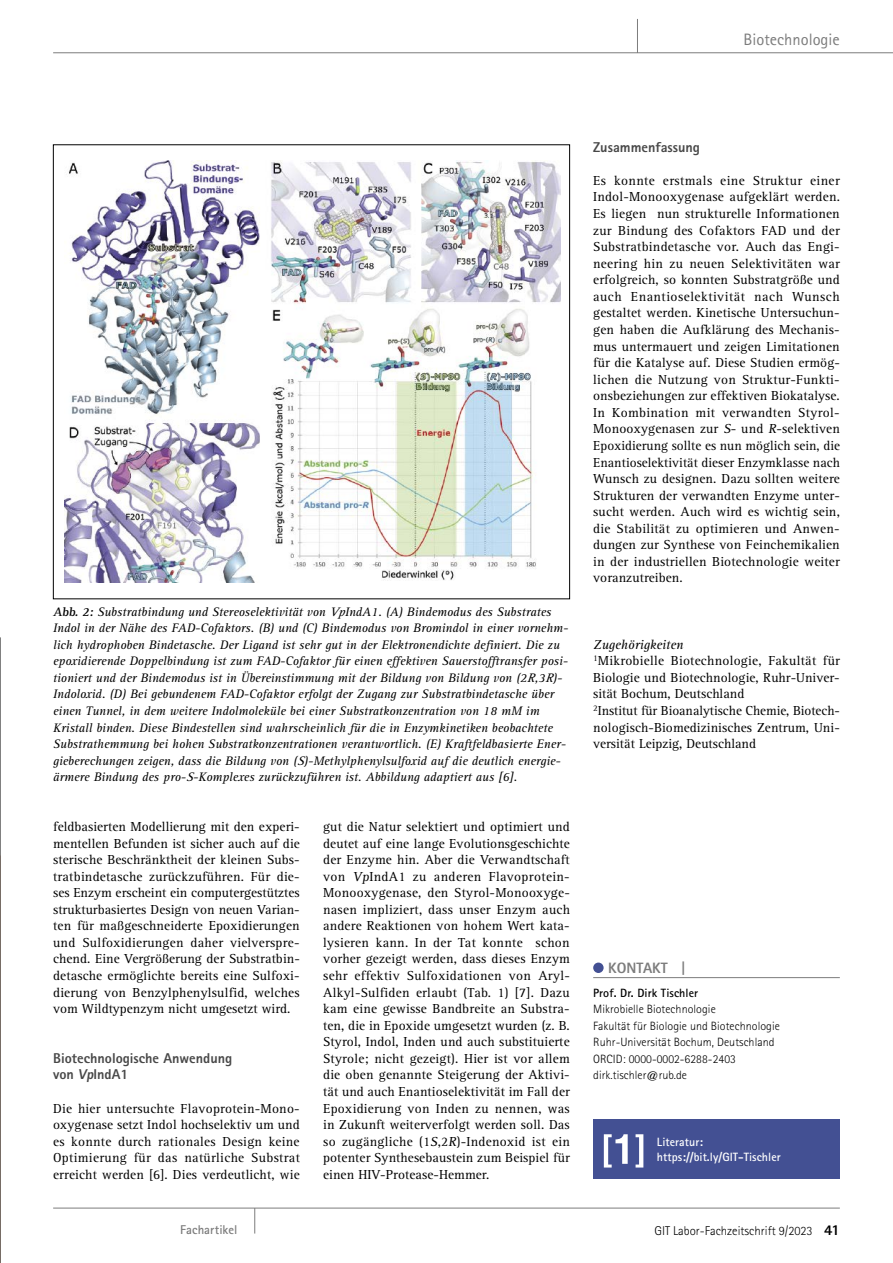
<style>
.page{position:relative;width:893px;height:1263px;background:#fff}
.page>*{position:absolute;margin:0;border:0;box-sizing:border-box;transform-origin:0 0}
.t1{font:16.5px "Rotis Sans Serif Std";color:#7c7c7c}
.t2{font:800 15px "Rotis Sans Serif Std";color:#7c7c7c}
.t3{font:800 14.25px/16.5px "Rotis Sans Serif Std";color:#484848}
.t4{font:13.5px/16.5px "Rotis Serif Std";letter-spacing:.005em;color:#000;text-align:justify}
.t5{font:italic 12.75px/16.5px "Rotis Serif Std";color:#000}
.t6{font:300 12.75px "Rotis Sans Serif Std";color:#000}
.t7{font:700 12.75px "Rotis Sans Serif Std";letter-spacing:.005em;color:#7c7c7c}
.t8{font:300 12px/16.5px "Rotis Sans Serif Std";letter-spacing:.005em;color:#000}
.t9{font:700 12px/15px "Rotis Sans Serif Std";letter-spacing:.005em;color:#fff}
.t10{font:700 12px "Rotis Sans Serif Std";letter-spacing:.005em;color:#000}
.s1{font-weight:700;font-style:normal}
.s2{font-style:italic}
.s3{font-weight:800;font-size:15px}
</style>
<div class="page">
<hr style="left:593px;top:977px;width:247px;height:1px;background:#7c7c7c">
<div style="left:593px;top:962px;width:11px;height:11px;background:#435093;border-radius:50%"></div>
<img style="left:64px;top:161px;width:497px;height:422px">
<div style="left:593px;top:1119px;width:247px;height:60px;background:#435093"></div>
<svg style="left:604px;top:1134px;width:39px;height:33px"></svg>
<svg style="left:0;top:638px;width:1px;height:625px"></svg>
<hr style="left:53px;top:52px;width:840px;height:1px;background:#7c7c7c">
<hr style="left:637px;top:19px;width:1px;height:34px;background:#7c7c7c">
<hr style="left:53px;top:1208px;width:787px;height:1px;background:#7c7c7c">
<svg style="left:254px;top:1208px;width:1px;height:25px"></svg>
<p class="t1" style="left:744px;top:29px;width:98px">Biotechnologie</p>
<p class="t5" style="left:53px;top:603px;width:517px"><span class="s1">Abb. 2:</span> Substratbindung und Stereoselektivität von VpIndA1. (A) Bindemodus des Substrates Indol in der Nähe des FAD-Cofaktors. (B) und (C) Bindemodus von Bromindol in einer vornehm&shy;lich hydrophoben Bindetasche. Der Ligand ist sehr gut in der Elektronendichte definiert. Die zu epoxidierende Doppelbindung ist zum FAD-Cofaktor für einen effektiven Sauerstofftransfer posi&shy;tioniert und der Bindemodus ist in Übereinstimmung mit der Bildung von Bildung von (2R,3R)- Indoloxid. (D) Bei gebundenem FAD-Cofaktor erfolgt der Zugang zur Substratbindetasche über einen Tunnel, in dem weitere Indolmoleküle bei einer Substratkonzentration von 18 mM im Kristall binden. Diese Bindestellen sind wahrscheinlich für die in Enzymkinetiken beobachtete Substrathemmung bei hohen Substratkonzentrationen verantwortlich. (E) Kraftfeldbasierte Ener&shy;gieberechungen zeigen, dass die Bildung von (S)-Methylphenylsulfoxid auf die deutlich energie&shy;ärmere Bindung des pro-S-Komplexes zurückzuführen ist. Abbildung adaptiert aus [6].</p>
<p class="t4" style="left:53px;top:819px;width:248px">feldbasierten Modellierung mit den experi&shy;mentellen Befunden ist sicher auch auf die sterische Beschränktheit der kleinen Subs&shy;tratbindetasche zurückzuführen. Für die&shy;ses Enzym erscheint ein computergestütztes strukturbasiertes Design von neuen Varian&shy;ten für maßgeschneiderte Epoxidierungen und Sulfoxidierungen daher vielverspre&shy;chend. Eine Vergrößerung der Substratbin&shy;detasche ermöglichte bereits eine Sulfoxi&shy;dierung von Benzylphenylsulfid, welches vom Wildtypenzym nicht umgesetzt wird.</p>
<p class="t3" style="left:53px;top:1049px;width:181px">Biotechnologische Anwendung von VpIndA1</p>
<p class="t4" style="left:53px;top:1100px;width:248px">Die hier untersuchte Flavoprotein-Mono&shy;oxygenase setzt Indol hochselektiv um und es konnte durch rationales Design keine Optimierung für das natürliche Substrat erreicht werden [6]. Dies verdeutlicht, wie</p>
<p class="t4" style="left:323px;top:819px;width:248px">gut die Natur selektiert und optimiert und deutet auf eine lange Evolutionsgeschichte der Enzyme hin. Aber die Verwandtschaft von VpIndA1 zu anderen Flavoprotein-Monooxygenase, den Styrol-Monooxyge&shy;nasen impliziert, dass unser Enzym auch andere Reaktionen von hohem Wert kata&shy;lysieren kann. In der Tat konnte schon vorher gezeigt werden, dass dieses Enzym sehr effektiv Sulfoxidationen von Aryl-Alkyl-Sulfiden erlaubt (Tab. 1) [7]. Dazu kam eine gewisse Bandbreite an Substra&shy;ten, die in Epoxide umgesetzt wurden (z. B.<br>Styrol, Indol, Inden und auch substituierte Styrole; nicht gezeigt). Hier ist vor allem die oben genannte Steigerung der Aktivi&shy;tät und auch Enantioselektivität im Fall der Epoxidierung von Inden zu nennen, was in Zukunft weiterverfolgt werden soll. Das so zugängliche (1S,2R)-Indenoxid ist ein potenter Synthesebaustein zum Beispiel für einen HIV-Protease-Hemmer.</p>
<p class="t3" style="left:593px;top:138px;width:108px">Zusammenfassung</p>
<p class="t4" style="left:593px;top:173px;width:248px">Es konnte erstmals eine Struktur einer Indol-Monooxygenase aufgeklärt werden.<br>Es liegen nun strukturelle Informationen zur Bindung des Cofaktors FAD und der Substratbindetasche vor. Auch das Engi&shy;neering hin zu neuen Selektivitäten war erfolgreich, so konnten Substratgröße und auch Enantioselektivität nach Wunsch gestaltet werden. Kinetische Untersuchun&shy;gen haben die Aufklärung des Mechanis&shy;mus untermauert und zeigen Limitationen für die Katalyse auf. Diese Studien ermög&shy;lichen die Nutzung von Struktur-Funkti&shy;onsbeziehungen zur effektiven Biokatalyse.<br>In Kombination mit verwandten Styrol-Monooxygenasen zur S- und R-selektiven Epoxidierung sollte es nun möglich sein, die Enantioselektivität dieser Enzymklasse nach Wunsch zu designen. Dazu sollten weitere Strukturen der verwandten Enzyme unter&shy;sucht werden. Auch wird es wichtig sein, die Stabilität zu optimieren und Anwen&shy;dungen zur Synthese von Feinchemikalien in der industriellen Biotechnologie weiter voranzutreiben.</p>
<p class="t4" style="left:593px;top:636px;width:248px;text-align:left"><span class="s2">Zugehörigkeiten<br></span><sup>1</sup>Mikrobielle Biotechnologie, Fakultät für Biologie und Biotechnologie, Ruhr-Univer&shy;sität Bochum, Deutschland<br><sup>2</sup>Institut für Bioanalytische Chemie, Biotech&shy;nologisch-Biomedizinisches Zentrum, Uni&shy;versität Leipzig, Deutschland</p>
<p class="t2" style="left:608px;top:958px;width:79px">KONTAKT |</p>
<p class="t10" style="left:593px;top:985px;width:106px">Prof. Dr. Dirk Tischler</p>
<p class="t8" style="left:593px;top:1001px;width:188px">Mikrobielle Biotechnologie<br>Fakultät für Biologie und Biotechnologie Ruhr-Universität Bochum, Deutschland ORCID: 0000-0002-6288-2403 dirk.tischler@rub.de</p>
<p class="t9" style="left:657px;top:1134px;width:125px">Literatur: https://bit.ly/GIT-Tischler</p>
<p class="t7" style="left:180px;top:1221px;width:59px">Fachartikel</p>
<p class="t6" style="left:655px;top:1223px;width:187px">GIT Labor-Fachzeitschrift 9/2023 <span class="s3">41</span></p>
</div>
